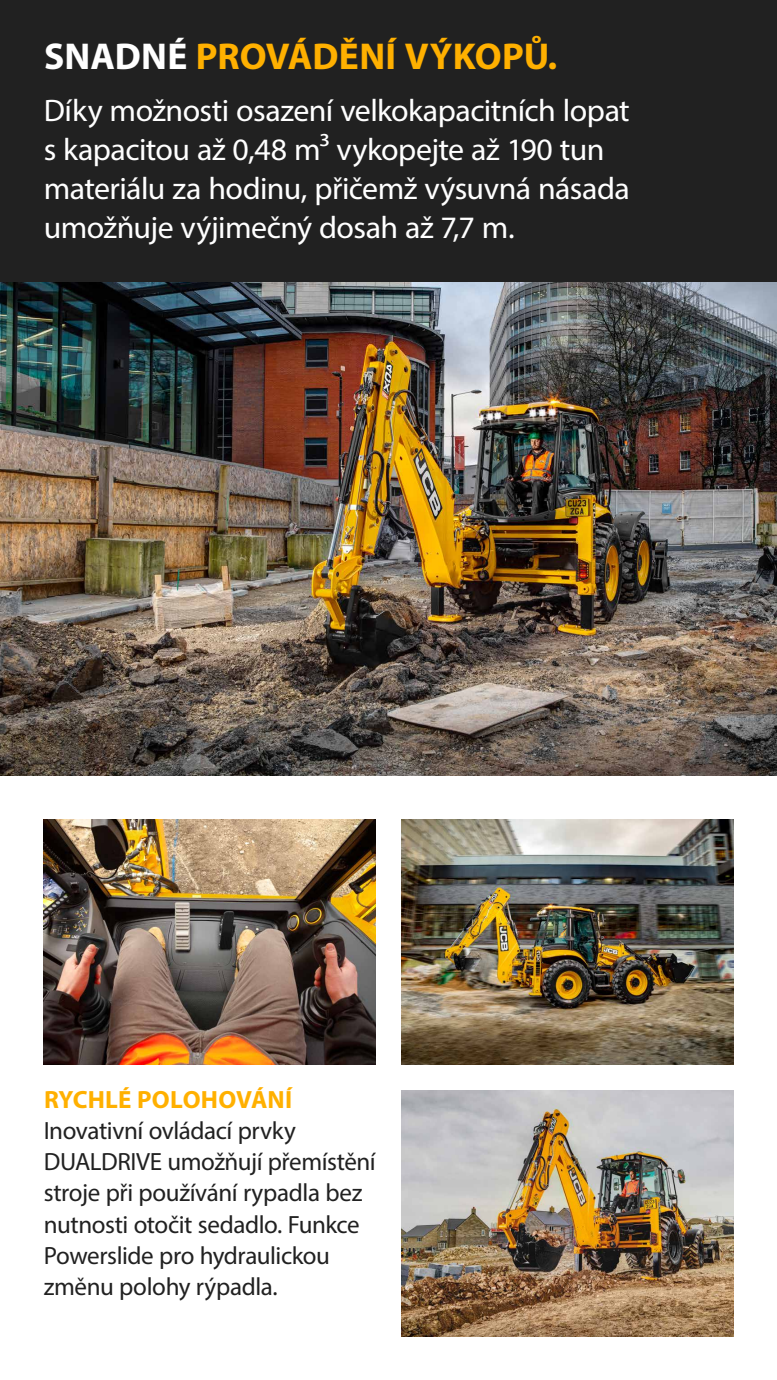
<style>
.page{position:relative;width:777px;height:1380px;background:#fff}
.page>*{position:absolute;margin:0;border:0;box-sizing:border-box;transform-origin:0 0}
.t1{font:700 37.5px "Myriad Pro";color:#ffb000}
.t2{font:31.25px/39.1px "Myriad Pro";letter-spacing:-.02em;color:#fff}
.t3{font:25px/31.2px "Myriad Pro";letter-spacing:-.015em;color:#212121}
.t4{font:700 25px "Myriad Pro";letter-spacing:.005em;color:#ffb000}
.s1{color:#fff}
</style>
<div class="page">
<div style="left:0;top:0;width:776px;height:282px;background:#212121"></div>
<img style="left:0;top:282px;width:776px;height:493px">
<img style="left:44px;top:819px;width:331px;height:246px">
<img style="left:401px;top:819px;width:331px;height:246px">
<img style="left:401px;top:1091px;width:331px;height:245px">
<h1 class="t1" style="left:44px;top:32px;width:514px"><span class="s1">SNADNÉ</span> PROVÁDĚNÍ VÝKOPŮ.</h1>
<p class="t2" style="left:44px;top:91px;width:587px">Díky možnosti osazení velkokapacitních lopat s kapacitou až 0,48 m³ vykopejte až 190 tun materiálu za hodinu, přičemž výsuvná násada umožňuje výjimečný dosah až 7,7 m.</p>
<p class="t4" style="left:44px;top:1083px;width:250px">RYCHLÉ POLOHOVÁNÍ</p>
<p class="t3" style="left:44px;top:1115px;width:333px">Inovativní ovládací prvky<br>DUALDRIVE umožňují přemístění stroje při používání rypadla bez nutnosti otočit sedadlo. Funkce<br>Powerslide pro hydraulickou změnu polohy rýpadla.</p>
</div>
